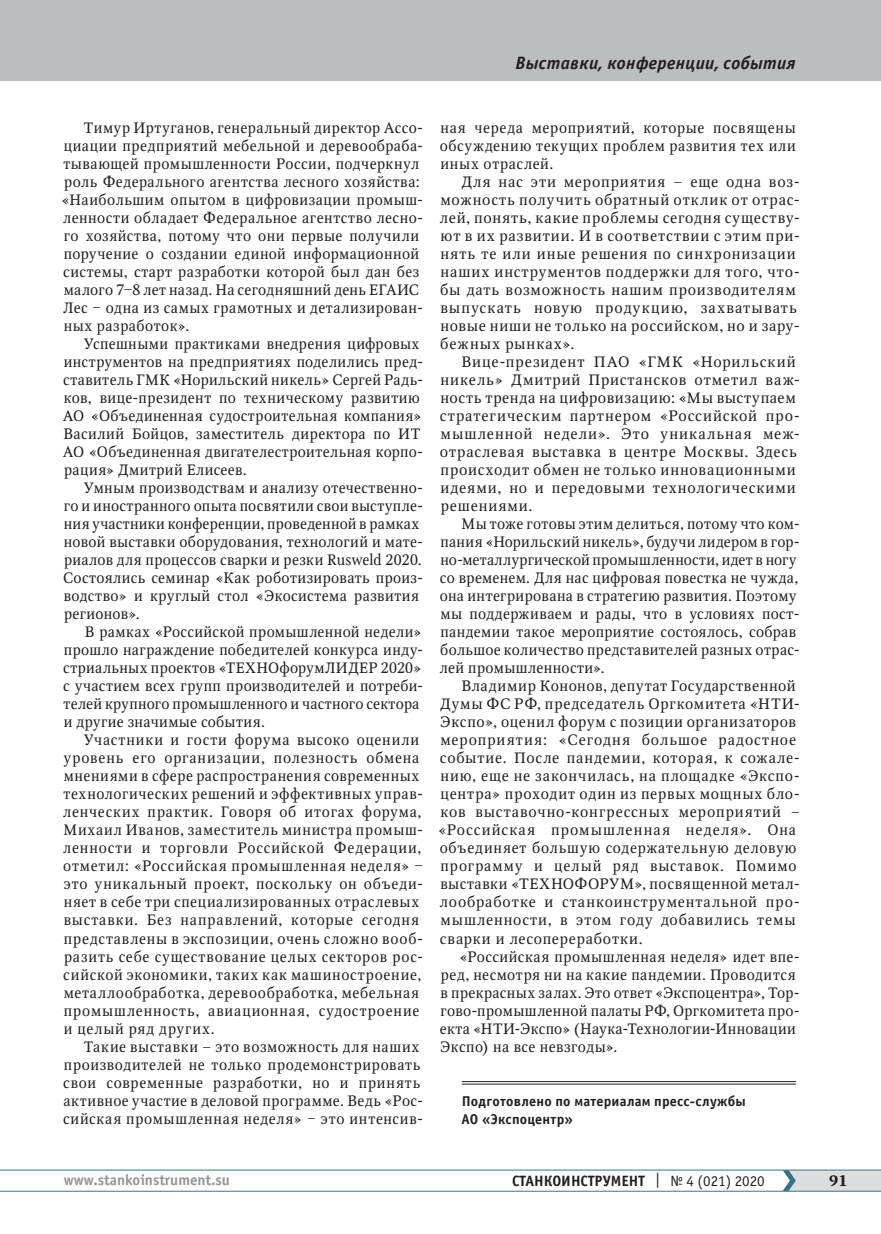
<style>
.page{position:relative;width:881px;height:1234px;background:#fff}
.page>*{position:absolute;margin:0;border:0;box-sizing:border-box;transform-origin:0 0}
.t1{font:italic 700 18px "Officina Sans C";letter-spacing:.015em;color:#231f20}
.t2{font:15px/18px "Octava";letter-spacing:.04em;color:#231f20}
.t3{font:15px/18px "Octava";letter-spacing:.06em;color:#231f20}
.t4{font:700 15px "Officina Sans C";color:#231f20}
.t5{font:700 15px "Officina Sans C";color:#939598}
.t6{font:700 15px "Octava";color:#231f20}
.t7{font:700 14.25px/18px "Officina Sans C";letter-spacing:.015em;color:#231f20}
.s1{font-weight:400}
</style>
<div class="page">
<hr style="left:0;top:1190px;width:880px;height:1px;background:#36738a">
<hr style="left:0;top:1169px;width:880px;height:1px;background:#36738a">
<svg style="left:782px;top:1169px;width:98px;height:21px"></svg>
<div style="left:0;top:0;width:880px;height:81px;background:#bcbdc0"></div>
<hr style="left:461px;top:1081px;width:334px;height:1px;background:#231f20">
<hr style="left:461px;top:1083px;width:334px;height:1px;background:#231f20">
<p class="t1" style="left:515px;top:53px;width:282px">Выставки, конференции, события</p>
<p class="t2" style="left:61px;top:119px;width:363px;text-indent:22px">Тимур Иртуганов, генеральный директор Ассо&shy;циации предприятий мебельной и деревообраба&shy;тывающей промышленности России, подчеркнул роль Федерального агентства лесного хозяйства: «Наибольшим опытом в цифровизации промыш&shy;ленности обладает Федеральное агентство лесно&shy;го хозяйства, потому что они первые получили поручение о создании единой информационной системы, старт разработки которой был дан без малого 7‒8 лет назад. На сегодняшний день ЕГАИС Лес ‒ одна из самых грамотных и детализирован&shy;ных разработок».</p>
<p class="t2" style="left:63px;top:335px;width:362px;text-indent:21px">Успешными практиками внедрения цифровых инструментов на предприятиях поделились пред&shy;ставитель ГМК «Норильский никель» Сергей Радь&shy;ков, вице-президент по техническому развитию АО «Объединенная судостроительная компания» Василий Бойцов, заместитель директора по ИТ АО «Объединенная двигателестроительная корпо&shy;рация» Дмитрий Елисеев.</p>
<p class="t2" style="left:63px;top:479px;width:361px;text-indent:21px">Умным производствам и анализу отечественно&shy;го и иностранного опыта посвятили свои выступле&shy;ния участники конференции, проведенной в рамках новой выставки оборудования, технологий и мате&shy;риалов для процессов сварки и резки Rusweld 2020.<br>Состоялись семинар «Как роботизировать произ&shy;водство» и круглый стол «Экосистема развития регионов».</p>
<p class="t2" style="left:63px;top:623px;width:361px;text-indent:21px">В рамках «Российской промышленной недели» прошло награждение победителей конкурса инду&shy;стриальных проектов «ТЕХНОфорумЛИДЕР 2020» с участием всех групп производителей и потреби&shy;телей крупного промышленного и частного сектора и другие значимые события.</p>
<p class="t2" style="left:63px;top:731px;width:362px;text-indent:21px">Участники и гости форума высоко оценили уровень его организации, полезность обмена мнениями в сфере распространения современных технологических решений и эффективных управ&shy;ленческих практик. Говоря об итогах форума, Михаил Иванов, заместитель министра промыш&shy;ленности и торговли Российской Федерации, отметил: «Российская промышленная неделя» ‒ это уникальный проект, поскольку он объеди&shy;няет в себе три специализированных отраслевых выставки. Без направлений, которые сегодня представлены в экспозиции, очень сложно вооб&shy;разить себе существование целых секторов рос&shy;сийской экономики, таких как машиностроение, металлообработка, деревообработка, мебельная промышленность, авиационная, судостроение и целый ряд других.</p>
<p class="t2" style="left:63px;top:1037px;width:361px;text-indent:20px">Такие выставки – это возможность для наших производителей не только продемонстрировать свои современные разработки, но и принять активное участие в деловой программе. Ведь «Рос&shy;сийская промышленная неделя» ‒ это интенсив-</p>
<p class="t2" style="left:439px;top:119px;width:357px;text-align:justify">ная череда мероприятий, которые посвящены обсуждению текущих проблем развития тех или иных отраслей.</p>
<p class="t3" style="left:440px;top:173px;width:361px;text-indent:21px">Для нас эти мероприятия – еще одна воз&shy;можность получить обратный отклик от отрас&shy;лей, понять, какие проблемы сегодня существу&shy;ют в их развитии. И в соответствии с этим при&shy;нять те или иные решения по синхронизации наших инструментов поддержки для того, что&shy;бы дать возможность нашим производителям выпускать новую продукцию, захватывать новые ниши не только на российском, но и зару&shy;бежных рынках».</p>
<p class="t2" style="left:439px;top:353px;width:361px;text-indent:22px">Вице-президент ПАО «ГМК «Норильский никель» Дмитрий Пристансков отметил важ&shy;ность тренда на цифровизацию: «Мы выступаем стратегическим партнером «Российской про&shy;мышленной недели». Это уникальная меж&shy;отраслевая выставка в центре Москвы. Здесь происходит обмен не только инновационными идеями, но и передовыми технологическими решениями.</p>
<p class="t2" style="left:439px;top:515px;width:361px;text-indent:22px">Мы тоже готовы этим делиться, потому что ком&shy;пания «Норильский никель», будучи лидером в гор&shy;но-металлургической промышленности, идет в ногу со временем. Для нас цифровая повестка не чужда, она интегрирована в стратегию развития. Поэтому мы поддерживаем и рады, что в условиях пост&shy;пандемии такое мероприятие состоялось, собрав большое количество представителей разных отрас&shy;лей промышленности».</p>
<p class="t2" style="left:438px;top:677px;width:363px;text-indent:23px">Владимир Кононов, депутат Государственной Думы ФС РФ, председатель Оргкомитета «НТИ-Экспо», оценил форум с позиции организаторов мероприятия: «Сегодня большое радостное событие. После пандемии, которая, к сожале&shy;нию, еще не закончилась, на площадке «Экспо&shy;центра» проходит один из первых мощных бло&shy;ков выставочно-конгрессных мероприятий – «Российская промышленная неделя». Она объединяет большую содержательную деловую программу и целый ряд выставок. Помимо выставки «ТЕХНОФОРУМ», посвященной метал&shy;лообработке и станкоинструментальной про&shy;мышленности, в этом году добавились темы сварки и лесопереработки.</p>
<p class="t2" style="left:440px;top:947px;width:361px;text-indent:19px">«Российская промышленная неделя» идет впе&shy;ред, несмотря ни на какие пандемии. Проводится в прекрасных залах. Это ответ «Экспоцентра», Тор&shy;гово-промышленной палаты РФ, Оргкомитета про&shy;екта «НТИ-Экспо» (Наука-Технологии-Инновации Экспо) на все невзгоды».</p>
<p class="t7" style="left:461px;top:1091px;width:285px">Подготовлено по материалам пресс-службы<br>АО «Экспоцентр»</p>
<p class="t5" style="left:64px;top:1171px;width:168px">www.stankoinstrument.su</p>
<p class="t4" style="left:512px;top:1171px;width:254px">СТАНКОИНСТРУМЕНТ <span class="s1">| № 4 (021) 2020</span></p>
<p class="t6" style="left:828px;top:1170px;width:20px">91</p>
</div>
